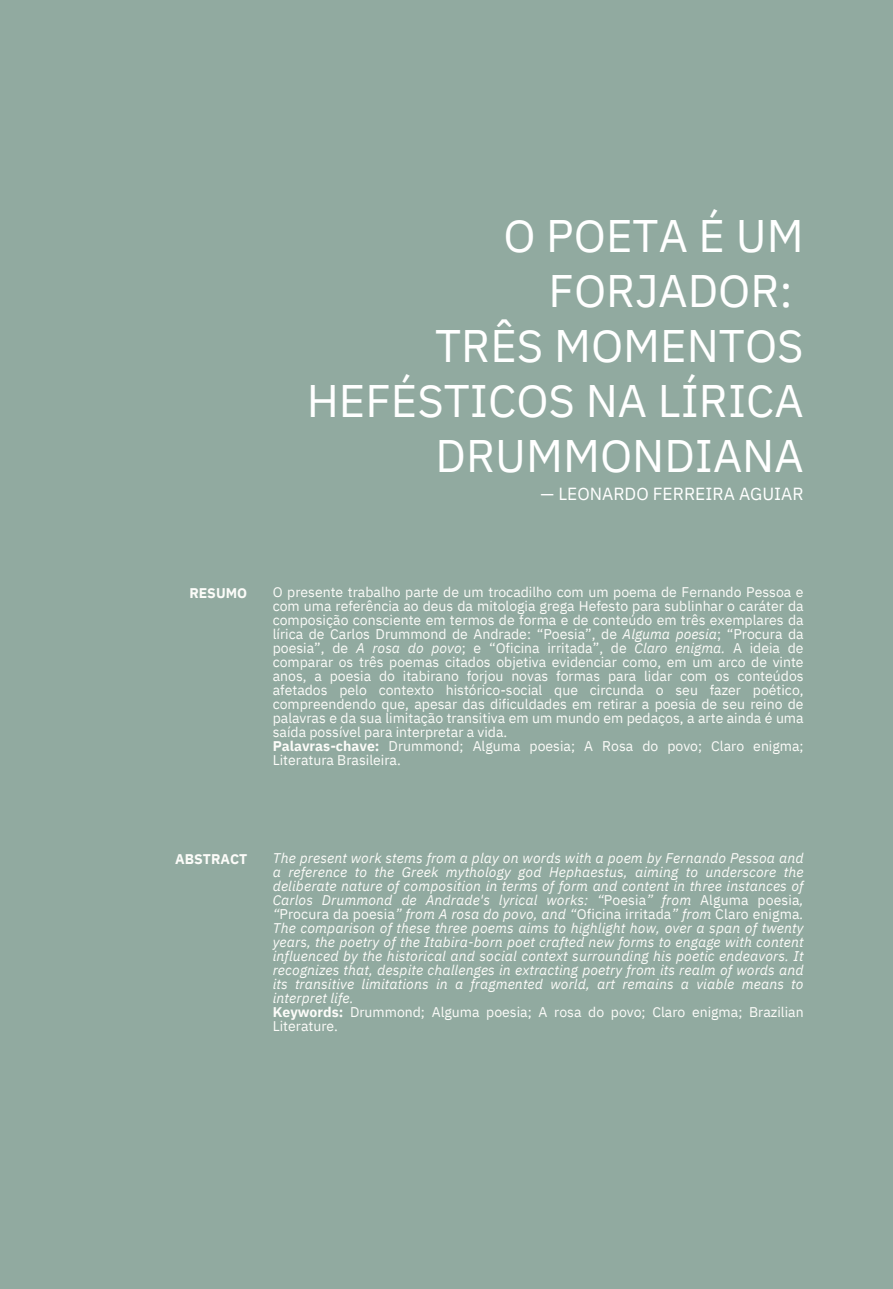
<style>
.page{position:relative;width:893px;height:1289px;background:#fff}
.page>*{position:absolute;margin:0;border:0;box-sizing:border-box;transform-origin:0 0}
.t1{font:45.5px/55.1px "IBM Plex Sans";color:#fff;text-align:right}
.t2{font:17.5px "IBM Plex Sans";color:#fff}
.t3{font:14px/14px "IBM Plex Sans";color:#fcfcf9}
.t4{font:italic 14px/14px "IBM Plex Sans";letter-spacing:.01em;color:#fcfcf9;text-align:justify}
.t5{font:700 14px "IBM Plex Sans";color:#fcfcf9}
.s1{font-style:italic}
.s2{font-weight:700}
.s3{font-style:normal}
</style>
<div class="page">
<div style="left:0;top:0;width:892px;height:1289px;background:#91aaa0"></div>
<h2 class="t1" style="left:307px;top:207px;width:498px">O POETA É UM<br>FORJADOR:<br>TRÊS MOMENTOS<br>HEFÉSTICOS NA LÍRICA<br>DRUMMONDIANA</h2>
<h2 class="t2" style="left:540px;top:482px;width:264px">— LEONARDO FERREIRA AGUIAR</h2>
<h2 class="t5" style="left:189px;top:584px;width:59px">RESUMO</h2>
<p class="t3" style="left:273px;top:585px;width:532px;text-align:justify">O presente trabalho parte de um trocadilho com um poema de Fernando Pessoa e com uma referência ao deus da mitologia grega Hefesto para sublinhar o caráter da composição consciente em termos de forma e de conteúdo em três exemplares da lírica de Carlos Drummond de Andrade: “Poesia”, de <span class="s1">Alguma poesia</span>; “Procura da poesia”, de <span class="s1">A rosa do povo</span>; e “Oficina irritada”, de <span class="s1">Claro enigma.</span> A ideia de comparar os três poemas citados objetiva evidenciar como, em um arco de vinte anos, a poesia do itabirano forjou novas formas para lidar com os conteúdos afetados pelo contexto histórico-social que circunda o seu fazer poético, compreendendo que, apesar das dificuldades em retirar a poesia de seu reino de palavras e da sua limitação transitiva em um mundo em pedaços, a arte ainda é uma saída possível para interpretar a vida.</p>
<p class="t3" style="left:273px;top:739px;width:532px"><span class="s2">Palavras-chave:</span> Drummond; Alguma poesia; A Rosa do povo; Claro enigma;<br>Literatura Brasileira.</p>
<h1 class="t5" style="left:175px;top:850px;width:74px">ABSTRACT</h1>
<p class="t4" style="left:273px;top:851px;width:532px">The present work stems from a play on words with a poem by Fernando Pessoa and a reference to the Greek mythology god Hephaestus, aiming to underscore the deliberate nature of composition in terms of form and content in three instances of Carlos Drummond de Andrade's lyrical works: “<span class="s3">Poesia</span>” from <span class="s3">Alguma poesia</span>, “<span class="s3">Procura da poesia</span>” from A rosa do povo, and “<span class="s3">Oficina irritada</span>” from <span class="s3">Claro enigma</span>.<br>The comparison of these three poems aims to highlight how, over a span of twenty years, the poetry of the Itabira-born poet crafted new forms to engage with content influenced by the historical and social context surrounding his poetic endeavors. It recognizes that, despite challenges in extracting poetry from its realm of words and its transitive limitations in a fragmented world, art remains a viable means to interpret life.</p>
<p class="t3" style="left:273px;top:1005px;width:532px"><span class="s2">Keywords:</span> Drummond; Alguma poesia; A rosa do povo; Claro enigma; Brazilian<br>Literature.</p>
</div>
